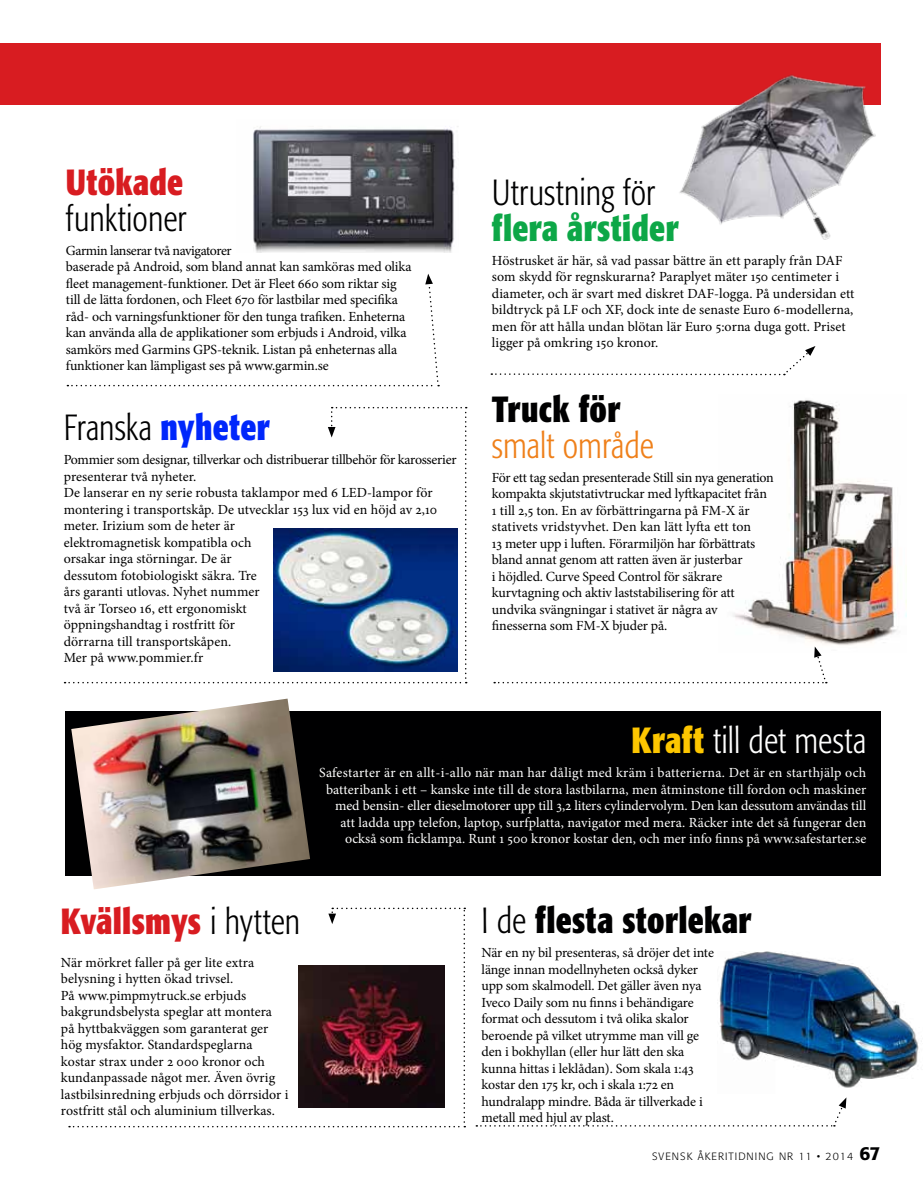
<style>
.page{position:relative;width:923px;height:1191px;background:#fff}
.page>*{position:absolute;margin:0;border:0;box-sizing:border-box;transform-origin:0 0}
.t1{font:300 36px "Formata OT Condenced";letter-spacing:.005em;color:#000001;scale:.93 1}
.t2{font:700 36px "Formata OT Condenced";letter-spacing:.01em;color:#000001;scale:.93 1}
.t3{font:700 36px "Formata OT Condenced";letter-spacing:.01em;color:#d81c21;scale:.93 1}
.t4{font:300 36px "Formata OT Condenced";letter-spacing:.01em;color:#fff;scale:.93 1}
.t5{font:700 36px "Formata OT Condenced";letter-spacing:.01em;color:#0da747;scale:.93 1}
.t6{font:300 36px "Formata OT Condenced";color:#ef801a;scale:.93 1}
.t7{font:13.95px/16.5px "Minion Pro";letter-spacing:-.005em;color:#000001}
.t8{font:13.95px/16.5px "Minion Pro";letter-spacing:.005em;color:#fff;text-align:right}
.t9{font:300 10.5px "Formata OT";letter-spacing:.1em;color:#000001}
.s1{font-weight:700;color:#0027fb}
.s2{font-weight:700;color:#fdc600}
.s3{font-weight:300;color:#000001}
.s4{font-weight:300}
.s5{font-weight:500;font-size:18.75px}
</style>
<div class="page">
<svg style="left:491px;top:346px;width:324px;height:29px"></svg>
<div style="left:0;top:43px;width:880px;height:61px;background:#d81c21"></div>
<div style="left:65px;top:711px;width:815px;height:165px;background:#000001"></div>
<img style="left:71px;top:698px;width:239px;height:191px">
<svg style="left:69px;top:907px;width:396px;height:220px"></svg>
<img style="left:719px;top:951px;width:203px;height:137px">
<svg style="left:476px;top:1098px;width:370px;height:28px"></svg>
<img style="left:253px;top:126px;width:205px;height:126px">
<img style="left:298px;top:965px;width:147px;height:142px">
<img style="left:675px;top:66px;width:206px;height:174px">
<svg style="left:67px;top:274px;width:372px;height:112px"></svg>
<svg style="left:65px;top:407px;width:402px;height:276px"></svg>
<img style="left:733px;top:400px;width:173px;height:245px">
<svg style="left:494px;top:646px;width:333px;height:37px"></svg>
<h1 class="t3" style="left:66px;top:160px;width:128px">Utökade</h1>
<h1 class="t1" style="left:66px;top:197px;width:131px">funktioner</h1>
<p class="t7" style="left:66px;top:242px;width:347px">Garmin lanserar två navigatorer<br>baserade på Android, som bland annat kan samköras med olika fleet management-funktioner. Det är Fleet 660 som riktar sig till de lätta fordonen, och Fleet 670 för lastbilar med specifika råd- och varningsfunktioner för den tunga trafiken. Enheterna kan använda alla de applikationer som erbjuds i Android, vilka samkörs med Garmins GPS-teknik. Listan på enheternas alla funktioner kan lämpligast ses på www.garmin.se</p>
<h1 class="t1" style="left:64px;top:407px;width:223px">Franska <span class="s1">nyheter</span></h1>
<p class="t7" style="left:64px;top:451px;width:394px">Pommier som designar, tillverkar och distribuerar tillbehör för karosserier presenterar två nyheter.<br>De lanserar en ny serie robusta taklampor med 6 LED-lampor för montering i transportskåp. De utvecklar 153 lux vid en höjd av 2,10 meter. Irizium som de heter är<br>elektromagnetisk kompatibla och<br>orsakar inga störningar. De är<br>dessutom fotobiologiskt säkra. Tre<br>års garanti utlovas. Nyhet nummer<br>två är Torseo 16, ett ergonomiskt<br>öppningshandtag i rostfritt för<br>dörrarna till transportskåpen.<br>Mer på www.pommier.fr</p>
<h1 class="t1" style="left:492px;top:171px;width:177px">Utrustning för</h1>
<h1 class="t5" style="left:492px;top:206px;width:203px">flera årstider</h1>
<p class="t7" style="left:492px;top:252px;width:364px">Höstrusket är här, så vad passar bättre än ett paraply från DAF som skydd för regnskurarna? Paraplyet mäter 150 centimeter i diameter, och är svart med diskret DAF-logga. På undersidan ett bildtryck på LF och XF, dock inte de senaste Euro 6-modellerna, men för att hålla undan blötan lär Euro 5:orna duga gott. Priset ligger på omkring 150 kronor.</p>
<h1 class="t2" style="left:492px;top:386px;width:140px">Truck för</h1>
<h1 class="t6" style="left:492px;top:424px;width:175px">smalt område</h1>
<p class="t7" style="left:492px;top:469px;width:283px">För ett tag sedan presenterade Still sin nya generation kompakta skjutstativtruckar med lyftkapacitet från 1 till 2,5 ton. En av förbättringarna på FM-X är stativets vridstyvhet. Den kan lätt lyfta ett ton<br>13 meter upp i luften. Förarmiljön har förbättrats bland annat genom att ratten även är justerbar<br>i höjdled. Curve Speed Control för säkrare kurvtagning och aktiv laststabilisering för att undvika svängningar i stativet är några av finesserna som FM-X bjuder på.</p>
<h1 class="t4" style="left:631px;top:720px;width:254px"><span class="s2">Kraft</span> till det mesta</h1>
<p class="t8" style="left:319px;top:765px;width:549px">Safestarter är en allt-i-allo när man har dåligt med kräm i batterierna. Det är en starthjälp och batteribank i ett – kanske inte till de stora lastbilarna, men åtminstone till fordon och maskiner med bensin- eller dieselmotorer upp till 3,2 liters cylindervolym. Den kan dessutom användas till att ladda upp telefon, laptop, surfplatta, navigator med mera. Räcker inte det så fungerar den också som ficklampa. Runt 1 500 kronor kostar den, och mer info finns på www.safestarter.se</p>
<h1 class="t3" style="left:61px;top:898px;width:259px">Kvällsmys <span class="s3">i hytten</span></h1>
<p class="t7" style="left:61px;top:954px;width:229px">När mörkret faller på ger lite extra belysning i hytten ökad trivsel.<br>På www.pimpmytruck.se erbjuds bakgrundsbelysta speglar att montera på hyttbakväggen som garanterat ger hög mysfaktor. Standardspeglarna kostar strax under 2 000 kronor och kundanpassade något mer. Även övrig lastbilsinredning erbjuds och dörrsidor i rostfritt stål och aluminium tillverkas.</p>
<h1 class="t2" style="left:481px;top:898px;width:292px"><span class="s4">I de</span> flesta storlekar</h1>
<p class="t7" style="left:481px;top:944px;width:234px">När en ny bil presenteras, så dröjer det inte länge innan modellnyheten också dyker upp som skalmodell. Det gäller även nya Iveco Daily som nu finns i behändigare format och dessutom i två olika skalor beroende på vilket utrymme man vill ge den i bokhyllan (eller hur lätt den ska kunna hittas i leklådan). Som skala 1:43 kostar den 175 kr, och i skala 1:72 en hundralapp mindre. Båda är tillverkade i metall med hjul av plast.</p>
<p class="t9" style="left:652px;top:1150px;width:230px">SVENSK ÅKERITIDNING NR 11 • 2014 <span class="s5">67</span></p>
</div>
